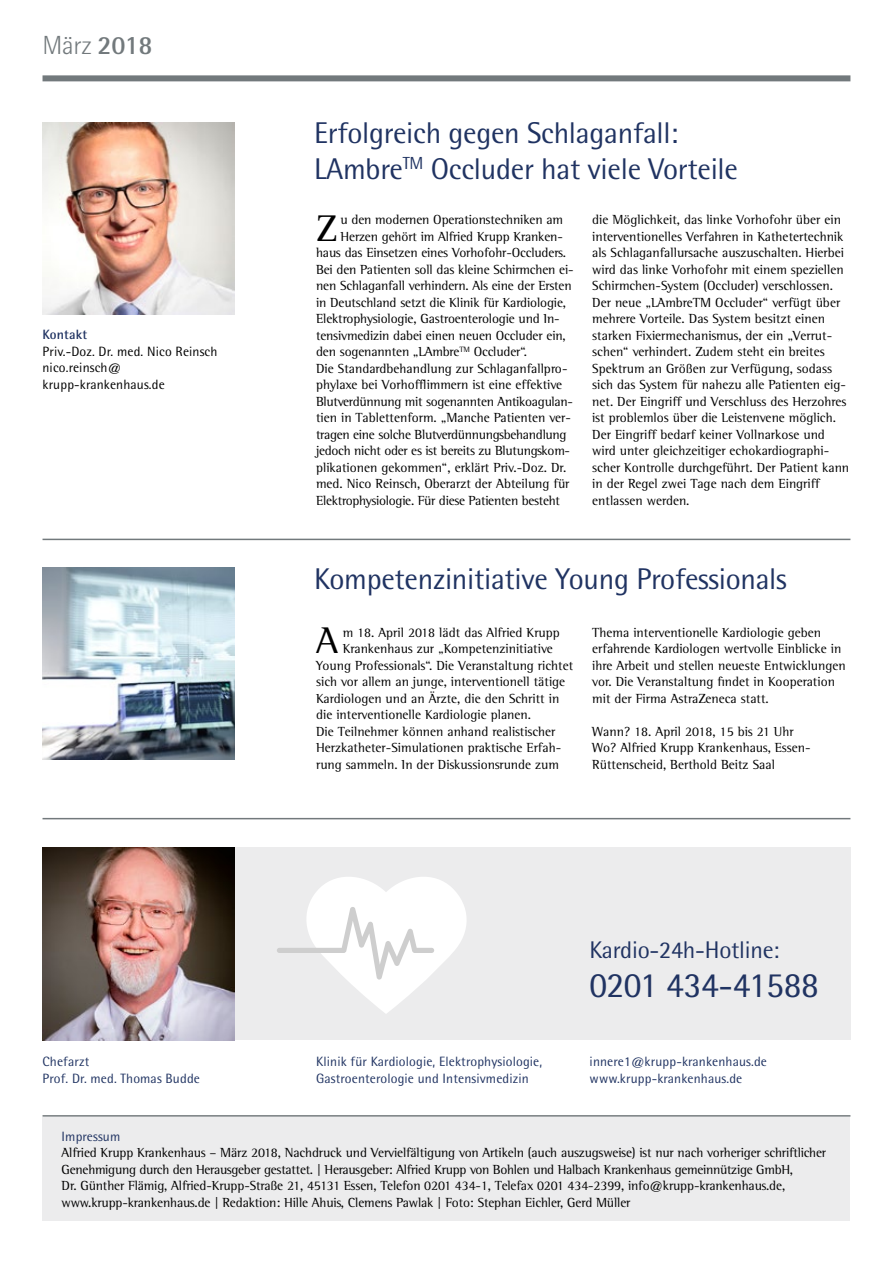
<style>
.page{position:relative;width:893px;height:1263px;background:#fff}
.page>*{position:absolute;margin:0;border:0;box-sizing:border-box;transform-origin:0 0}
.t1{font:37.95px "Rotis Semi Serif";color:#000}
.t2{font:35.55px "Rotis Semi Sans";letter-spacing:-.01em;color:#203362}
.t3{font:30px/36px "Rotis Semi Sans";letter-spacing:-.01em;color:#203362}
.t4{font:300 26.25px "Rotis Semi Sans";color:#72797c}
.t5{font:24.15px "Rotis Semi Sans";letter-spacing:-.01em;color:#203362}
.t6{font:13.5px/16.5px "Rotis Semi Serif";color:#000}
.t7{font:13.5px/16.5px "Rotis Semi Sans";letter-spacing:.01em;color:#203362}
.t8{font:13.5px "Rotis Semi Serif";letter-spacing:-.02em;color:#000}
.t9{font:13.5px/16.5px "Rotis Semi Sans";letter-spacing:.01em;color:#000}
.t10{font:700 13.5px "Rotis Semi Sans";letter-spacing:.01em;color:#203362}
.s1{font-weight:700}
</style>
<div class="page">
<div style="left:43px;top:75px;width:807px;height:6px;background:#72797c"></div>
<hr style="left:43px;top:539px;width:807px;height:1px;background:#72797c">
<hr style="left:43px;top:818px;width:807px;height:1px;background:#72797c">
<div style="left:203px;top:848px;width:647px;height:192px;background:#ececed"></div>
<img style="left:43px;top:848px;width:192px;height:192px">
<svg style="left:277px;top:877px;width:190px;height:137px"></svg>
<div style="left:43px;top:1116px;width:807px;height:104px;background:#ececed"></div>
<hr style="left:43px;top:1115px;width:807px;height:1px;background:#72797c">
<img style="left:43px;top:568px;width:192px;height:191px">
<img style="left:43px;top:122px;width:192px;height:193px">
<h3 class="t4" style="left:43px;top:30px;width:112px">März <span class="s1">2018</span></h3>
<p class="t10" style="left:43px;top:326px;width:46px">Kontakt</p>
<p class="t9" style="left:43px;top:343px;width:177px">Priv.-Doz. Dr. med. Nico Reinsch nico.reinsch@ krupp-krankenhaus.de</p>
<h3 class="t3" style="left:314px;top:114px;width:425px">Erfolgreich gegen Schlaganfall:<br>LAmbre<sup>TM</sup> Occluder hat viele Vorteile</h3>
<h1 class="t1" style="left:316px;top:206px;width:22px">Z</h1>
<p class="t6" style="left:340px;top:211px;width:224px">u den modernen Operationstechniken am</p>
<p class="t6" style="left:592px;top:211px;width:258px">die Möglichkeit, das linke Vorhofohr über ein interventionelles Verfahren in Kathetertechnik als Schlaganfallursache auszuschalten. Hierbei wird das linke Vorhofohr mit einem speziellen Schirmchen-System (Occluder) verschlossen.<br>Der neue „LAmbreTM Occluder“ verfügt über mehrere Vorteile. Das System besitzt einen starken Fixiermechanismus, der ein „Verrut&shy;schen“ verhindert. Zudem steht ein breites Spektrum an Größen zur Verfügung, sodass sich das System für nahezu alle Patienten eig&shy;net. Der Eingriff und Verschluss des Herzohres ist problemlos über die Leistenvene möglich.<br>Der Eingriff bedarf keiner Vollnarkose und wird unter gleichzeitiger echokardiographi&shy;scher Kontrolle durchgeführt. Der Patient kann in der Regel zwei Tage nach dem Eingriff entlassen werden.</p>
<p class="t6" style="left:340px;top:228px;width:222px">Herzen gehört im Alfried Krupp Kranken-</p>
<p class="t6" style="left:316px;top:244px;width:251px">haus das Einsetzen eines Vorhofohr-Occluders.</p>
<p class="t6" style="left:316px;top:261px;width:259px">Bei den Patienten soll das kleine Schirmchen ei-</p>
<p class="t6" style="left:316px;top:277px;width:257px">nen Schlaganfall verhindern. Als eine der Ersten</p>
<p class="t6" style="left:316px;top:294px;width:252px">in Deutschland setzt die Klinik für Kardiologie,</p>
<p class="t6" style="left:316px;top:310px;width:245px">Elektrophysiologie, Gastroenterologie und In-</p>
<p class="t6" style="left:316px;top:327px;width:251px">tensivmedizin dabei einen neuen Occluder ein,</p>
<p class="t6" style="left:316px;top:343px;width:212px">den sogenannten „LAmbre<sup>TM</sup> Occluder“.</p>
<p class="t6" style="left:316px;top:360px;width:253px">Die Standardbehandlung zur Schlaganfallpro-</p>
<p class="t6" style="left:316px;top:376px;width:248px">phylaxe bei Vorhofflimmern ist eine effektive</p>
<p class="t8" style="left:316px;top:393px;width:259px">Blutverdünnung mit sogenannten Antikoagulan-</p>
<p class="t6" style="left:316px;top:409px;width:256px">tien in Tablettenform. „Manche Patienten ver-</p>
<p class="t8" style="left:316px;top:426px;width:252px">tragen eine solche Blutverdünnungsbehandlung</p>
<p class="t8" style="left:316px;top:443px;width:255px">jedoch nicht oder es ist bereits zu Blutungskom-</p>
<p class="t6" style="left:316px;top:459px;width:252px">plikationen gekommen“, erklärt Priv.-Doz. Dr.</p>
<p class="t6" style="left:316px;top:475px;width:255px">med. Nico Reinsch, Oberarzt der Abteilung für</p>
<p class="t8" style="left:316px;top:492px;width:246px">Elektrophysiologie. Für diese Patienten besteht</p>
<h3 class="t3" style="left:314px;top:560px;width:474px">Kompetenzinitiative Young Professionals</h3>
<h1 class="t1" style="left:316px;top:618px;width:23px">A</h1>
<p class="t6" style="left:343px;top:624px;width:219px">m 18. April 2018 lädt das Alfried Krupp</p>
<p class="t6" style="left:592px;top:624px;width:255px">Thema interventionelle Kardiologie geben erfahrende Kardiologen wertvolle Einblicke in ihre Arbeit und stellen neueste Entwicklungen vor. Die Veranstaltung findet in Kooperation mit der Firma AstraZeneca statt.</p>
<p class="t6" style="left:592px;top:723px;width:220px">Wann? 18. April 2018, 15 bis 21 Uhr<br>Wo? Alfried Krupp Krankenhaus, Essen-<br>Rüttenscheid, Berthold Beitz Saal</p>
<p class="t6" style="left:343px;top:640px;width:212px">Krankenhaus zur „Kompetenzinitiative</p>
<p class="t6" style="left:316px;top:657px;width:259px">Young Professionals“. Die Veranstaltung richtet</p>
<p class="t6" style="left:316px;top:673px;width:251px">sich vor allem an junge, interventionell tätige</p>
<p class="t6" style="left:316px;top:690px;width:245px">Kardiologen und an Ärzte, die den Schritt in</p>
<p class="t6" style="left:316px;top:706px;width:216px">die interventionelle Kardiologie planen.</p>
<p class="t6" style="left:316px;top:723px;width:241px">Die Teilnehmer können anhand realistischer</p>
<p class="t6" style="left:316px;top:739px;width:247px">Herzkatheter-Simulationen praktische Erfah-</p>
<p class="t6" style="left:316px;top:756px;width:244px">rung sammeln. In der Diskussionsrunde zum</p>
<h3 class="t5" style="left:590px;top:936px;width:191px">Kardio-24h-Hotline:</h3>
<h2 class="t2" style="left:590px;top:964px;width:231px">0201 434-41588</h2>
<p class="t7" style="left:43px;top:1053px;width:159px">Chefarzt<br>Prof. Dr. med. Thomas Budde</p>
<p class="t7" style="left:316px;top:1053px;width:228px">Klinik für Kardiologie, Elektrophysiologie,<br>Gastroenterologie und Intensivmedizin</p>
<p class="t7" style="left:590px;top:1053px;width:179px">innere1@krupp-krankenhaus.de www.krupp-krankenhaus.de</p>
<p class="t7" style="left:62px;top:1128px;width:60px">Impressum</p>
<p class="t6" style="left:62px;top:1144px;width:766px">Alfried Krupp Krankenhaus – März 2018, Nachdruck und Vervielfältigung von Artikeln (auch auszugsweise) ist nur nach vorheriger schriftlicher Genehmigung durch den Herausgeber gestattet. | Herausgeber: Alfried Krupp von Bohlen und Halbach Krankenhaus gemeinnützige GmbH,<br>Dr. Günther Flämig, Alfried-Krupp-Straße 21, 45131 Essen, Telefon 0201 434-1, Telefax 0201 434-2399, info@krupp-krankenhaus.de, www.krupp-krankenhaus.de | Redaktion: Hille Ahuis, Clemens Pawlak | Foto: Stephan Eichler, Gerd Müller</p>
</div>
